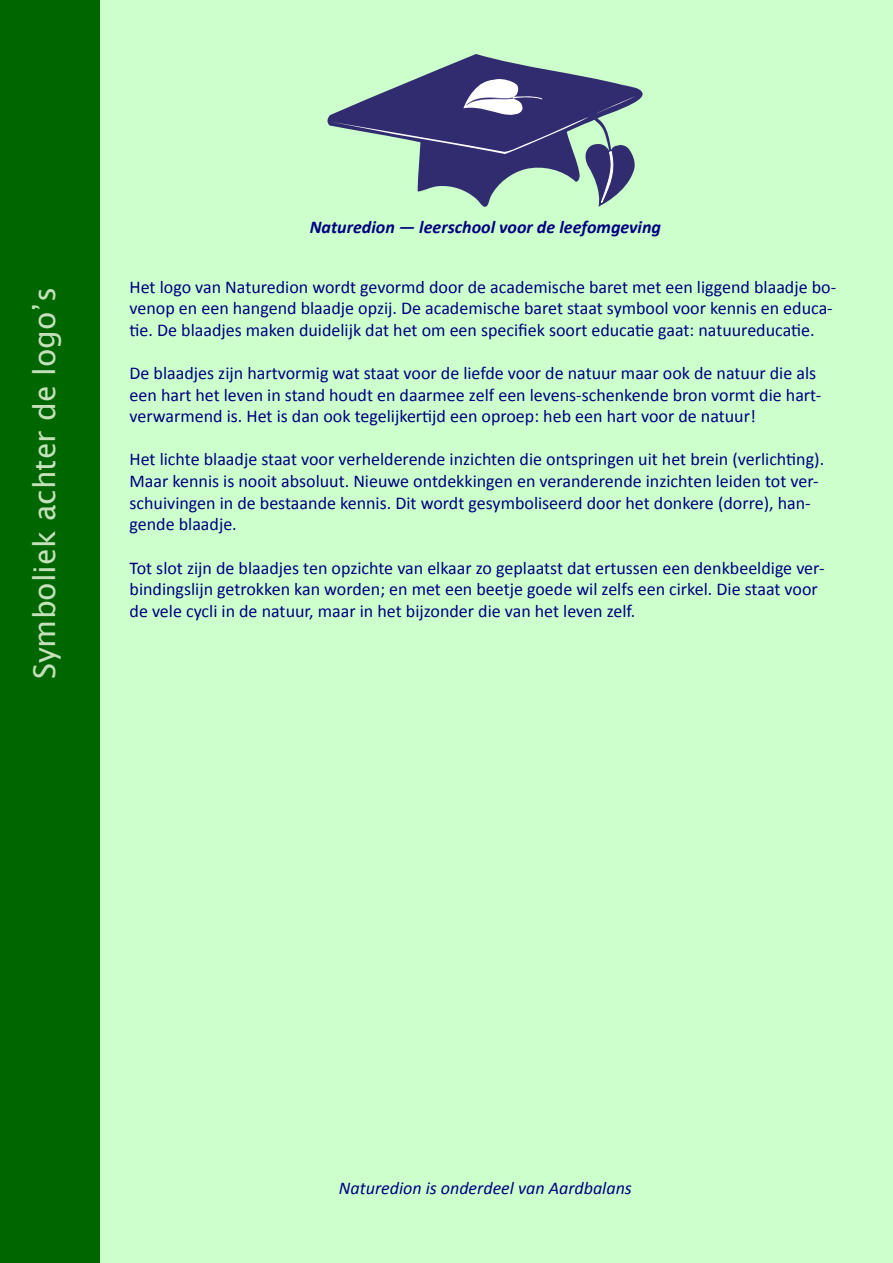
<style>
.page{position:relative;width:893px;height:1263px;background:#cfc}
.page>*{position:absolute;margin:0;border:0;box-sizing:border-box;transform-origin:0 0}
.t1{font:30px "Lucida Sans";color:#c4e1bb}
.t2{font:18px/21.6px "Calibri";color:#000080}
.t3{font:italic 700 18px "Calibri";color:#000080}
.t4{font:italic 18px "Calibri";color:#000080}
</style>
<div class="page">
<div style="left:0;top:0;width:99px;height:1263px;background:#060"></div>
<svg style="left:327px;top:54px;width:316px;height:72px"></svg>
<svg style="left:330px;top:79px;width:307px;height:128px"></svg>
<p class="t3" style="left:310px;top:216px;width:353px">Naturedion ― leerschool voor de leefomgeving</p>
<p class="t1" style="left:27px;top:679px;width:394px;rotate:-90deg">Symboliek achter de logo’s</p>
<p class="t2" style="left:130px;top:275px;width:708px">Het logo van Naturedion wordt gevormd door de academische baret met een liggend blaadje bo&shy;venop en een hangend blaadje opzij. De academische baret staat symbool voor kennis en educa&shy;tie. De blaadjes maken duidelijk dat het om een specifiek soort educatie gaat: natuureducatie.</p>
<p class="t2" style="left:130px;top:361px;width:693px">De blaadjes zijn hartvormig wat staat voor de liefde voor de natuur maar ook de natuur die als een hart het leven in stand houdt en daarmee zelf een levens-schenkende bron vormt die hart&shy;verwarmend is. Het is dan ook tegelijkertijd een oproep: heb een hart voor de natuur!</p>
<p class="t2" style="left:130px;top:448px;width:696px">Het lichte blaadje staat voor verhelderende inzichten die ontspringen uit het brein (verlichting).<br>Maar kennis is nooit absoluut. Nieuwe ontdekkingen en veranderende inzichten leiden tot ver&shy;schuivingen in de bestaande kennis. Dit wordt gesymboliseerd door het donkere (dorre), han&shy;gende blaadje.</p>
<p class="t2" style="left:130px;top:556px;width:696px">Tot slot zijn de blaadjes ten opzichte van elkaar zo geplaatst dat ertussen een denkbeeldige ver&shy;bindingslijn getrokken kan worden; en met een beetje goede wil zelfs een cirkel. Die staat voor de vele cycli in de natuur, maar in het bijzonder die van het leven zelf.</p>
<p class="t4" style="left:339px;top:1177px;width:295px">Naturedion is onderdeel van Aardbalans</p>
</div>
